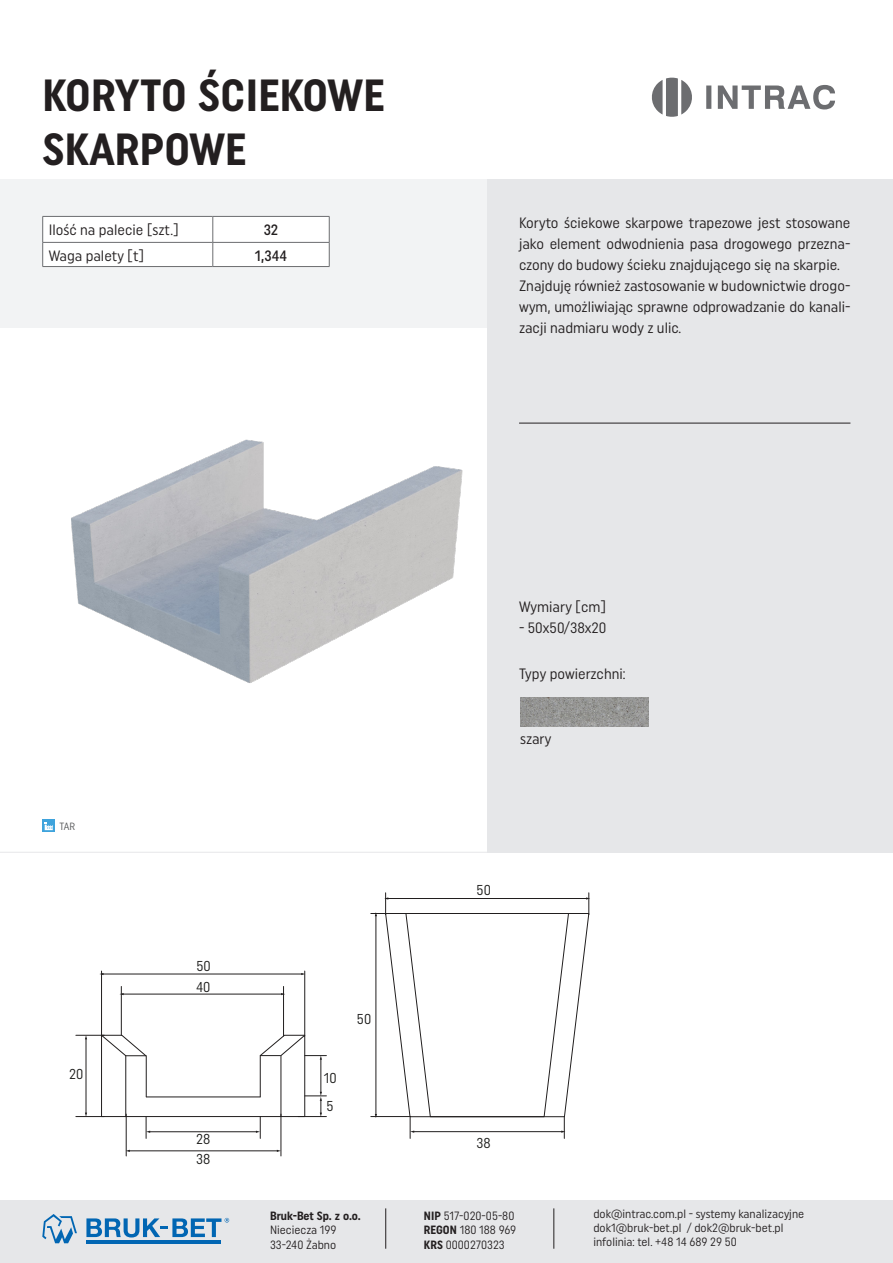
<style>
.page{position:relative;width:893px;height:1263px;background:#fff}
.page>*{position:absolute;margin:0;border:0;box-sizing:border-box;transform-origin:0 0}
._1_Nazwa_Kostki_Nagł{font:700 45px "Uniform Condensed";letter-spacing:.005em;color:#231f20}
.Opisy{font:15px/21px "Uniform Condensed";color:#231f20;text-align:justify}
._8_Wymiar_tabela_txt{font:500 15px "Uniform Condensed";color:#231f20}
.t1{font:14.4px/28.2px "Uniform Condensed";color:#1b1b19}
.t2{font:12px/14.4px "Uniform Condensed";color:#231f20}
.t3{font:700 12px "Uniform Condensed";color:#231f20}
._10_Opisy_odbiór{font:10.5px "Uniform Condensed";color:#57585a}
.s1{font-weight:700}
</style>
<div class="page">
<svg style="left:651px;top:77px;width:41px;height:40px"></svg>
<svg style="left:706px;top:86px;width:5px;height:23px"></svg>
<svg style="left:718px;top:85px;width:117px;height:24px"></svg>
<div style="left:0;top:1200px;width:893px;height:63px;background:#e6e7e9"></div>
<hr style="left:385px;top:1208px;width:1px;height:41px;background:#231f20">
<hr style="left:553px;top:1208px;width:1px;height:41px;background:#231f20">
<hr style="left:86px;top:1240px;width:135px;height:3px;background:#0166b3">
<svg style="left:86px;top:1218px;width:143px;height:19px"></svg>
<svg style="left:42px;top:1214px;width:35px;height:29px"></svg>
<hr style="left:102px;top:1116px;width:203px;height:1px;background:#211e1e">
<hr style="left:146px;top:1096px;width:114px;height:1px;background:#211e1e">
<hr style="left:149px;top:1131px;width:108px;height:1px;background:#211e1e">
<hr style="left:129px;top:1150px;width:149px;height:1px;background:#211e1e">
<hr style="left:103px;top:974px;width:199px;height:1px;background:#211e1e">
<hr style="left:123px;top:994px;width:159px;height:1px;background:#211e1e">
<hr style="left:126px;top:1114px;width:1px;height:42px;background:#211e1e">
<hr style="left:121px;top:986px;width:1px;height:49px;background:#211e1e">
<hr style="left:101px;top:971px;width:1px;height:64px;background:#211e1e">
<hr style="left:304px;top:971px;width:1px;height:64px;background:#211e1e">
<hr style="left:283px;top:986px;width:1px;height:50px;background:#211e1e">
<hr style="left:281px;top:1114px;width:1px;height:42px;background:#211e1e">
<svg style="left:256px;top:1034px;width:70px;height:104px"></svg>
<svg style="left:371px;top:893px;width:219px;height:245px"></svg>
<svg style="left:76px;top:1034px;width:74px;height:104px"></svg>
<div style="left:0;top:179px;width:488px;height:149px;background:#f2f3f4"></div>
<svg style="left:42px;top:216px;width:288px;height:51px"></svg>
<hr style="left:213px;top:266px;width:116px;height:1px;background:#6c6d70">
<div style="left:488px;top:179px;width:405px;height:674px;background:#e6e7e9"></div>
<hr style="left:519px;top:423px;width:331px;height:1px;background:#231f20">
<img style="left:71px;top:439px;width:392px;height:244px">
<img style="left:520px;top:698px;width:128px;height:28px">
<hr style="left:0;top:852px;width:488px;height:1px;background:#e6e7e9">
<svg style="left:43px;top:819px;width:12px;height:13px"></svg>
<svg style="left:45px;top:822px;width:8px;height:8px"></svg>
<p class="_1_Nazwa_Kostki_Nagł" style="left:43px;top:68px;width:343px">KORYTO ŚCIEKOWE</p>
<p class="_1_Nazwa_Kostki_Nagł" style="left:43px;top:122px;width:205px">SKARPOWE</p>
<p class="Opisy" style="left:49px;top:218px;width:132px">Ilość na palecie [szt.]</p>
<p class="_8_Wymiar_tabela_txt" style="left:264px;top:220px;width:16px">32</p>
<p class="Opisy" style="left:49px;top:244px;width:97px">Waga palety [t]</p>
<p class="_8_Wymiar_tabela_txt" style="left:255px;top:246px;width:34px">1,344</p>
<p class="Opisy" style="left:519px;top:212px;width:333px">Koryto ściekowe skarpowe trapezowe jest stosowane jako element odwodnienia pasa drogowego przezna&shy;czony do budowy ścieku znajdującego się na skarpie.</p>
<p class="Opisy" style="left:519px;top:275px;width:333px">Znajduję również zastosowanie w budownictwie drogo&shy;wym, umożliwiając sprawne odprowadzanie do kanali&shy;zacji nadmiaru wody z ulic.</p>
<p class="_10_Opisy_odbiór" style="left:59px;top:820px;width:17px">TAR</p>
<p class="t1" style="left:196px;top:952px;width:16px">50</p>
<p class="t1" style="left:196px;top:972px;width:16px">40</p>
<p class="t1" style="left:69px;top:1060px;width:16px">20</p>
<p class="t1" style="left:324px;top:1063px;width:14px">10<br>5</p>
<p class="t1" style="left:196px;top:1125px;width:16px">28</p>
<p class="t1" style="left:196px;top:1144px;width:16px">38</p>
<p class="t1" style="left:357px;top:1005px;width:16px">50</p>
<p class="t3" style="left:270px;top:1208px;width:92px">Bruk-Bet Sp. z o.o.</p>
<p class="t2" style="left:270px;top:1222px;width:68px">Nieciecza 199<br>33-240 Żabno</p>
<p class="Opisy" style="left:519px;top:596px;width:89px">Wymiary [cm]</p>
<p class="Opisy" style="left:519px;top:617px;width:89px">- 50x50/38x20</p>
<p class="Opisy" style="left:519px;top:663px;width:108px">Typy powierzchni:</p>
<p class="Opisy" style="left:520px;top:728px;width:33px">szary</p>
<p class="t1" style="left:477px;top:876px;width:16px">50</p>
<p class="t1" style="left:477px;top:1128px;width:16px">38</p>
<p class="t2" style="left:424px;top:1208px;width:94px"><span class="s1">NIP</span> 517-020-05-80<br><span class="s1">REGON</span> 180 188 969<br><span class="s1">KRS</span> 0000270323</p>
<p class="t2" style="left:593px;top:1206px;width:212px">dok@intrac.com.pl - systemy kanalizacyjne dok1@bruk-bet.pl / dok2@bruk-bet.pl infolinia: tel. +48 14 689 29 50</p>
</div>
